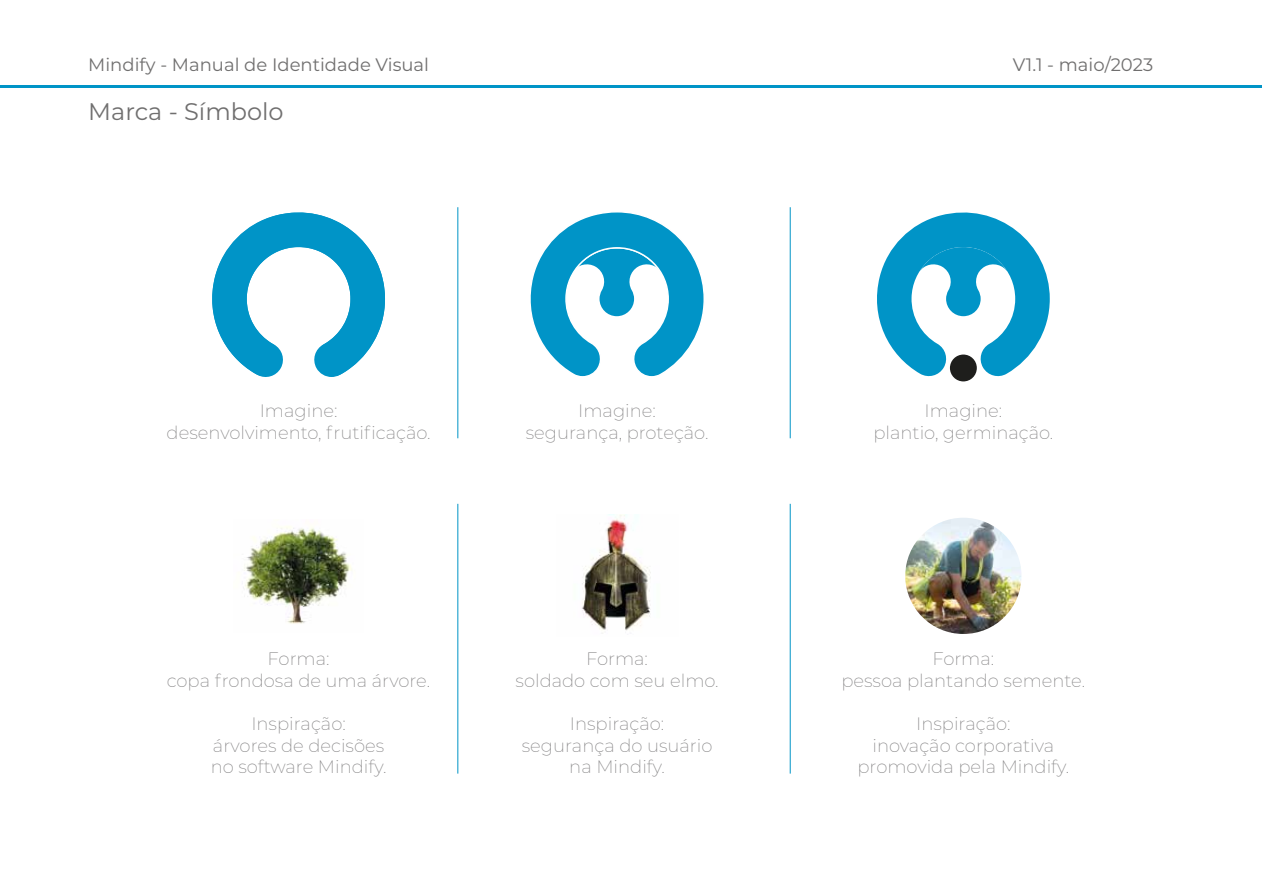
<style>
.page{position:relative;width:1262px;height:893px;background:#fff}
.page>*{position:absolute;margin:0;border:0;box-sizing:border-box;transform-origin:0 0}
.t1{font:24px "Montserrat";color:#706f6f}
.t2{font:200 18px/21.6px "Montserrat";color:#868586;text-align:center}
.t3{font:18px "Montserrat";color:#706f6f}
</style>
<div class="page">
<hr style="left:0;top:85px;width:1262px;height:3px;background:#0094c7">
<hr style="left:457px;top:207px;width:1px;height:231px;background:#0094c7">
<hr style="left:790px;top:207px;width:1px;height:231px;background:#0094c7">
<hr style="left:457px;top:504px;width:1px;height:269px;background:#0094c7">
<hr style="left:790px;top:504px;width:1px;height:269px;background:#0094c7">
<svg style="left:212px;top:212px;width:173px;height:165px"></svg>
<svg style="left:530px;top:212px;width:174px;height:165px"></svg>
<div style="left:950px;top:354px;width:26px;height:27px;background:#1e1e1c;border-radius:50%"></div>
<svg style="left:877px;top:212px;width:172px;height:166px"></svg>
<img style="left:243px;top:526px;width:109px;height:98px">
<img style="left:582px;top:514px;width:69px;height:120px">
<img style="left:905px;top:517px;width:116px;height:117px;border-radius:58px">
<p class="t3" style="left:88px;top:52px;width:342px">Mindify - Manual de Identidade Visual</p>
<h1 class="t1" style="left:88px;top:95px;width:197px">Marca - Símbolo</h1>
<p class="t3" style="left:1012px;top:52px;width:142px">V1.1 - maio/2023</p>
<p class="t2" style="left:167px;top:399px;width:265px">Imagine:<br>desenvolvimento, frutificação.</p>
<p class="t2" style="left:167px;top:647px;width:265px">Forma:<br>copa frondosa de uma árvore.</p>
<p class="t2" style="left:211px;top:712px;width:177px">Inspiração:<br>árvores de decisões no software Mindify.</p>
<p class="t2" style="left:526px;top:399px;width:184px">Imagine:<br>segurança, proteção.</p>
<p class="t2" style="left:873px;top:399px;width:181px">Imagine:<br>plantio, germinação.</p>
<p class="t2" style="left:515px;top:647px;width:205px">Forma:<br>soldado com seu elmo.</p>
<p class="t2" style="left:522px;top:712px;width:192px">Inspiração: segurança do usuário na Mindify.</p>
<p class="t2" style="left:841px;top:647px;width:245px">Forma:<br>pessoa plantando semente.</p>
<p class="t2" style="left:857px;top:712px;width:213px">Inspiração:<br>inovação corporativa promovida pela Mindify.</p>
</div>
